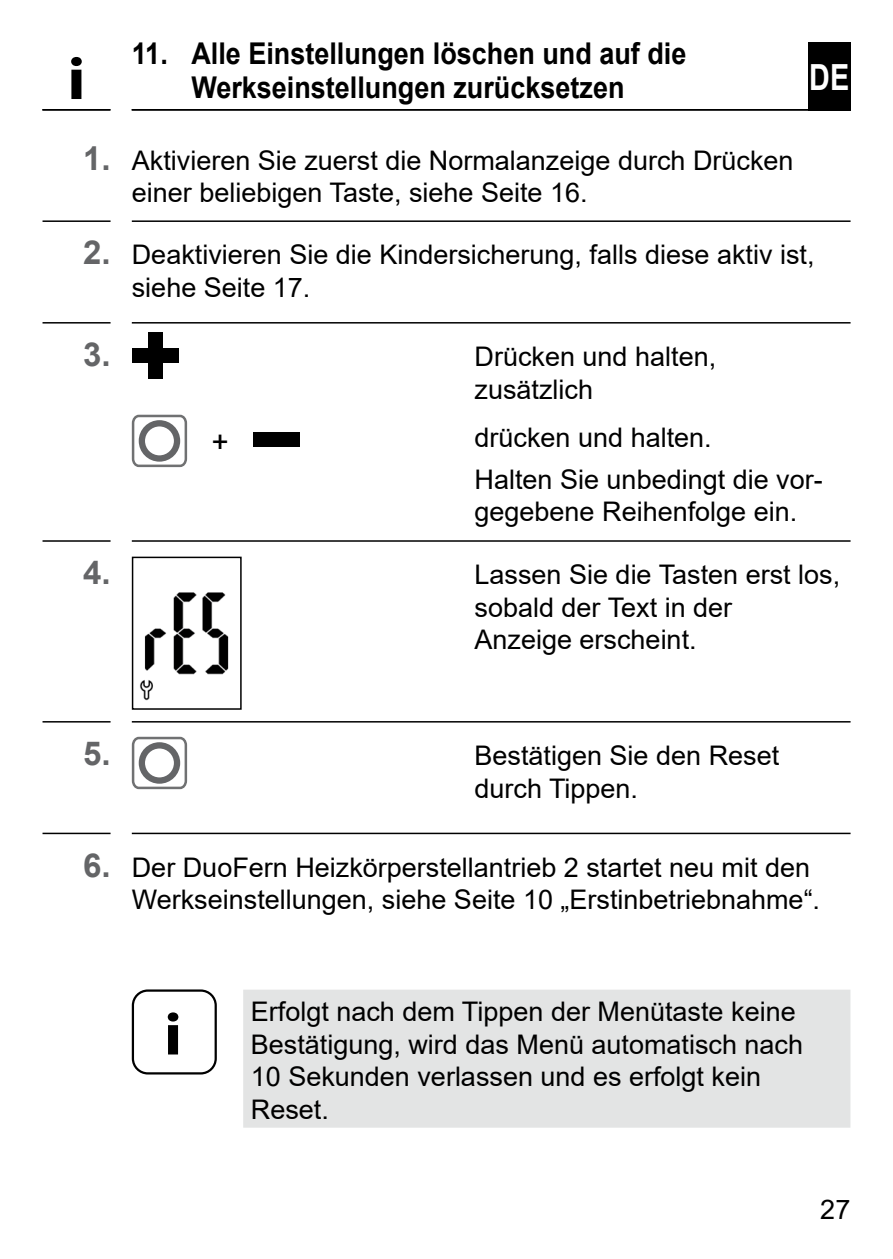
<style>
.page{position:relative;width:893px;height:1259px;background:#fff}
.page>*{position:absolute;margin:0;border:0;box-sizing:border-box;transform-origin:0 0}
.t1{font:700 60px "Myriad Pro";color:#000;scale:1.1 1}
.t2{font:700 36px "Arial";color:#fff;scale:.8 1}
.t3{font:700 33px "Arial";color:#646567}
.t4{font:700 30px/33.6px "Arial";color:#000;text-align:center;scale:.9 1}
.t5{font:27px/32.4px "Arial";color:#000}
.t6{font:700 27px "Myriad Pro";color:#000}
.s1{font-weight:700;font-size:33px;color:#646567}
</style>
<div class="page">
<div style="left:808px;top:42px;width:42px;height:69px;background:#000"></div>
<hr style="left:132px;top:109px;width:718px;height:2px;background:#000">
<hr style="left:42px;top:109px;width:68px;height:2px;background:#000">
<svg style="left:43px;top:220px;width:808px;height:2px;background:#444"></svg>
<svg style="left:43px;top:322px;width:808px;height:1px"></svg>
<hr style="left:43px;top:540px;width:808px;height:2px;background:#414141">
<svg style="left:43px;top:721px;width:808px;height:1px"></svg>
<svg style="left:43px;top:832px;width:808px;height:2px;background:#5a5a5a"></svg>
<div style="left:148px;top:332px;width:15px;height:47px;background:#000"></div>
<div style="left:132px;top:348px;width:47px;height:15px;background:#000"></div>
<div style="left:132px;top:415px;width:55px;height:52px;border:3px solid #707172;border-radius:6px"></div>
<svg style="left:142px;top:423px;width:35px;height:35px"></svg>
<div style="left:139px;top:420px;width:41px;height:42px;border:6px solid #646567;border-radius:50%"></div>
<div style="left:253px;top:432px;width:47px;height:15px;background:#000"></div>
<img style="left:140px;top:592px;width:89px;height:109px">
<div style="left:132px;top:556px;width:110px;height:154px;border:2px solid #000"></div>
<div style="left:132px;top:737px;width:55px;height:52px;border:3px solid #707172;border-radius:6px"></div>
<svg style="left:142px;top:745px;width:35px;height:35px"></svg>
<div style="left:139px;top:742px;width:41px;height:41px;border:6px solid #646567;border-radius:50%"></div>
<div style="left:243px;top:989px;width:607px;height:138px;background:#e3e4e4"></div>
<div style="left:132px;top:989px;width:85px;height:85px;border:2px solid #000;border-radius:15px"></div>
<h1 class="t1" style="left:67px;top:45px;width:18px">i</h1>
<p class="t4" style="left:132px;top:37px;width:618px">11. Alle Einstellungen löschen und auf die<br>Werkseinstellungen zurücksetzen</p>
<h2 class="t2" style="left:809px;top:52px;width:52px">DE</h2>
<p class="t5" style="left:132px;top:144px;width:663px;text-indent:-49px"><span class="s1">1.</span> Aktivieren Sie zuerst die Normalanzeige durch Drücken einer beliebigen Taste, siehe Seite 16.</p>
<p class="t5" style="left:132px;top:239px;width:684px;text-indent:-49px"><span class="s1">2.</span> Deaktivieren Sie die Kindersicherung, falls diese aktiv ist, siehe Seite 17.</p>
<p class="t3" style="left:83px;top:331px;width:29px">3.</p>
<p class="t5" style="left:475px;top:340px;width:243px">Drücken und halten, zusätzlich</p>
<p class="t6" style="left:212px;top:425px;width:18px">+</p>
<p class="t5" style="left:475px;top:417px;width:350px;line-height:41.7px">drücken und halten.<br>Halten Sie unbedingt die vor-</p>
<p class="t5" style="left:475px;top:495px;width:324px">gegebene Reihenfolge ein.</p>
<p class="t3" style="left:83px;top:549px;width:29px">4.</p>
<p class="t5" style="left:475px;top:558px;width:367px">Lassen Sie die Tasten erst los, sobald der Text in der<br>Anzeige erscheint.</p>
<p class="t3" style="left:83px;top:730px;width:29px">5.</p>
<p class="t5" style="left:475px;top:739px;width:306px">Bestätigen Sie den Reset durch Tippen.</p>
<p class="t5" style="left:132px;top:851px;width:690px;text-indent:-49px"><span class="s1">6.</span> Der DuoFern Heizkörperstellantrieb 2 startet neu mit den<br>Werkseinstellungen, siehe Seite 10 „Erstinbetriebnahme“.</p>
<h1 class="t1" style="left:164px;top:1000px;width:18px">i</h1>
<p class="t5" style="left:251px;top:995px;width:554px">Erfolgt nach dem Tippen der Menütaste keine Bestätigung, wird das Menü automatisch nach 10 Sekunden verlassen und es erfolgt kein Reset.</p>
<p class="t5" style="left:820px;top:1193px;width:32px">27</p>
</div>
